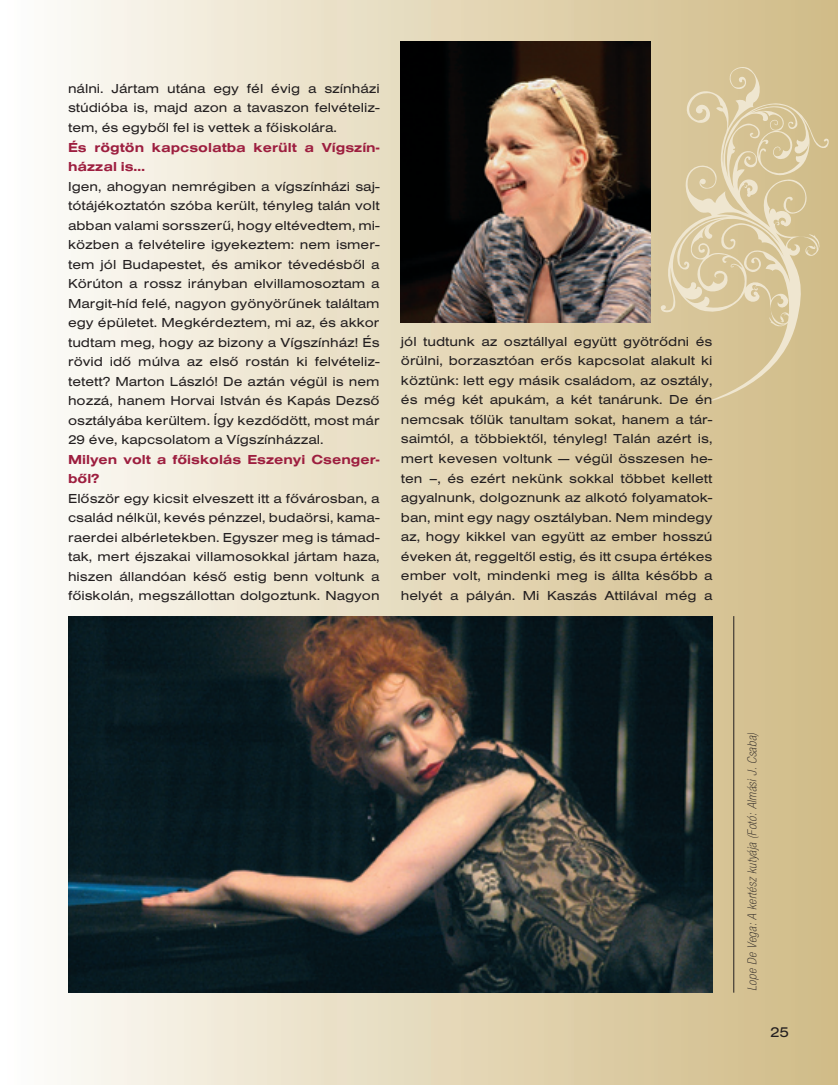
<style>
.page{position:relative;width:838px;height:1085px;background:#fff}
.page>*{position:absolute;margin:0;border:0;box-sizing:border-box;transform-origin:0 0}
.t1{font:15px "H Sans Extended";color:#231f20}
.t2{font:13.5px/19.5px "H Sans Extended";color:#231f20;text-align:justify}
.t3{font:500 13.5px/19.5px "H Sans Extended";color:#9d1e3f}
.t4{font:italic 100 condensed 13.5px "H Sans";color:#231f20}
</style>
<div class="page">
<div style="left:0;top:0;width:838px;height:1084px;background:linear-gradient(to right,#fdfcfa,#ceb883)"></div>
<svg style="left:594px;top:44px;width:244px;height:374px;background:#d7c59a"></svg>
<hr style="left:733px;top:616px;width:1px;height:376px;background:#231f20">
<img style="left:68px;top:616px;width:644px;height:376px">
<img style="left:401px;top:41px;width:249px;height:282px">
<p class="t2" style="left:68px;top:79px;width:313px">nálni. Jártam utána egy fél évig a színházi stúdióba is, majd azon a tavaszon felvételiz&shy;tem, és egybôl fel is vettek a fôiskolára.</p>
<p class="t3" style="left:68px;top:137px;width:313px">És rögtön kapcsolatba került a Vígszín&shy;házzal is…</p>
<p class="t2" style="left:68px;top:176px;width:313px">Igen, ahogyan nemrégiben a vígszínházi saj&shy;tótájékoztatón szóba került, tényleg talán volt abban valami sorsszerû, hogy eltévedtem, mi&shy;közben a felvételire igyekeztem: nem ismer&shy;tem jól Budapestet, és amikor tévedésbôl a Körúton a rossz irányban elvillamosoztam a Margit-híd felé, nagyon gyönyörûnek találtam egy épületet. Megkérdeztem, mi az, és akkor tudtam meg, hogy az bizony a Vígszínház! És rövid idô múlva az elsô rostán ki felvételiz&shy;tetett? Marton László! De aztán végül is nem hozzá, hanem Horvai István és Kapás Dezsô osztályába kerültem. Így kezdôdött, most már 29 éve, kapcsolatom a Vígszínházzal.</p>
<p class="t3" style="left:68px;top:449px;width:313px">Milyen volt a fôiskolás Eszenyi Csenger&shy;bôl?</p>
<p class="t2" style="left:68px;top:488px;width:313px">Elôször egy kicsit elveszett itt a fôvárosban, a család nélkül, kevés pénzzel, budaörsi, kama&shy;raerdei albérletekben. Egyszer meg is támad&shy;tak, mert éjszakai villamosokkal jártam haza, hiszen állandóan késô estig benn voltunk a fôiskolán, megszállottan dolgoztunk. Nagyon</p>
<p class="t2" style="left:401px;top:331px;width:313px">jól tudtunk az osztállyal együtt gyötrôdni és örülni, borzasztóan erôs kapcsolat alakult ki köztünk: lett egy másik családom, az osztály, és még két apukám, a két tanárunk. De én nemcsak tôlük tanultam sokat, hanem a tár&shy;saimtól, a többiektôl, tényleg! Talán azért is, mert kevesen voltunk — végül összesen he&shy;ten –, és ezért nekünk sokkal többet kellett agyalnunk, dolgoznunk az alkotó folyamatok&shy;ban, mint egy nagy osztályban. Nem mindegy az, hogy kikkel van együtt az ember hosszú éveken át, reggeltôl estig, és itt csupa értékes ember volt, mindenki meg is állta késôbb a helyét a pályán. Mi Kaszás Attilával még a</p>
<p class="t4" style="left:744px;top:991px;width:260px;rotate:-90deg">Lope De Vega: A kertész kutyája (Fotó: Almási J. Csaba)</p>
<p class="t1" style="left:770px;top:1023px;width:20px">25</p>
</div>
